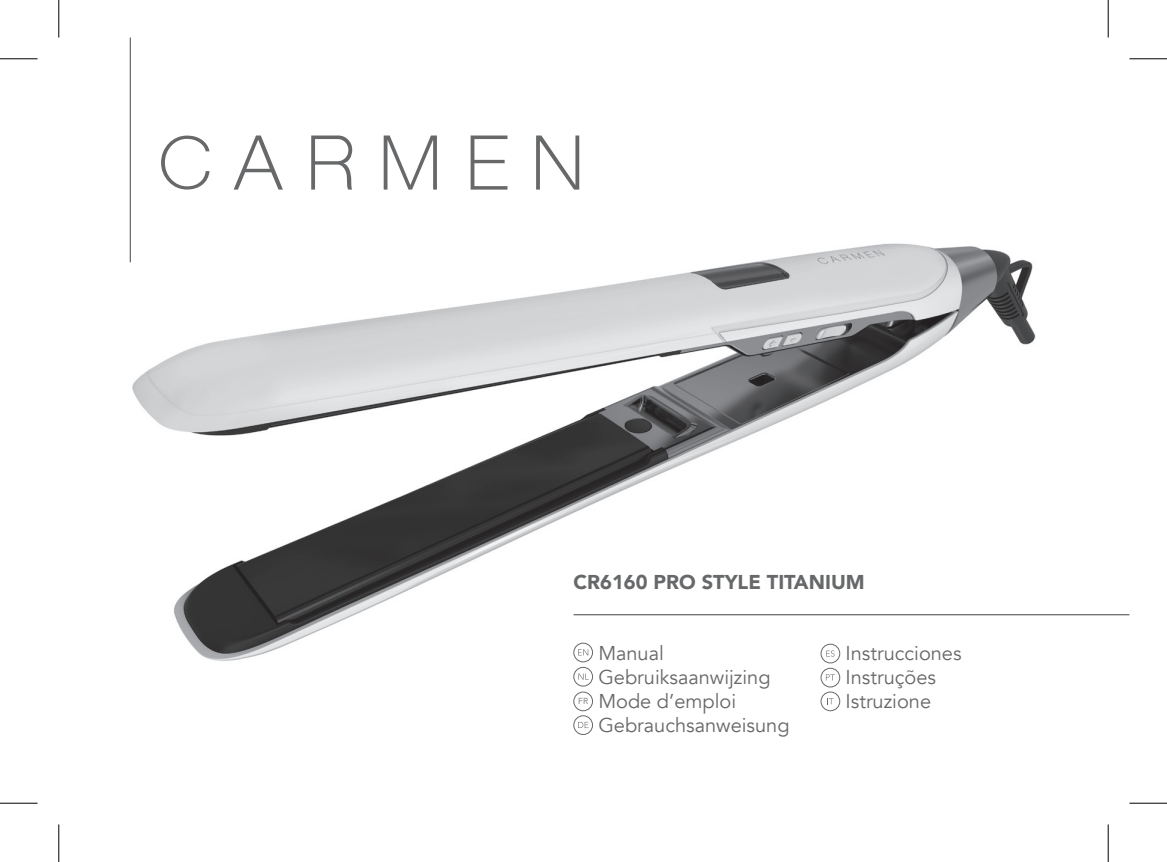
<style>
.page{position:relative;width:1167px;height:862px;background:#fff}
.page>*{position:absolute;margin:0;border:0;box-sizing:border-box;transform-origin:0 0}
.t1{font:20px/24px "Avenir";color:#676869}
.t2{font:900 20px "Avenir";color:#676869}
.t3{font:300 8.75px "Avenir";color:#676869}
</style>
<div class="page">
<img style="left:129px;top:212px;width:996px;height:480px">
<hr style="left:130px;top:38px;width:1px;height:224px;background:#676869">
<svg style="left:161px;top:136px;width:48px;height:53px"></svg>
<svg style="left:234px;top:135px;width:49px;height:55px"></svg>
<svg style="left:311px;top:135px;width:41px;height:55px"></svg>
<svg style="left:383px;top:135px;width:54px;height:55px"></svg>
<svg style="left:470px;top:135px;width:37px;height:55px"></svg>
<svg style="left:536px;top:135px;width:43px;height:55px"></svg>
<hr style="left:573px;top:614px;width:556px;height:1px;background:#676869">
<div style="left:573px;top:643px;width:19px;height:19px;border:1px solid #676869;border-radius:50%"></div>
<svg style="left:578px;top:649px;width:10px;height:6px"></svg>
<div style="left:573px;top:667px;width:19px;height:19px;border:1px solid #676869;border-radius:50%"></div>
<svg style="left:578px;top:673px;width:10px;height:6px"></svg>
<div style="left:573px;top:691px;width:19px;height:20px;border:1px solid #676869;border-radius:50%"></div>
<div style="left:573px;top:715px;width:19px;height:19px;border:1px solid #676869;border-radius:50%"></div>
<svg style="left:578px;top:722px;width:10px;height:6px"></svg>
<div style="left:820px;top:644px;width:20px;height:19px;border:1px solid #676869;border-radius:50%"></div>
<svg style="left:826px;top:650px;width:8px;height:6px"></svg>
<div style="left:820px;top:668px;width:20px;height:19px;border:1px solid #676869;border-radius:50%"></div>
<svg style="left:825px;top:674px;width:9px;height:6px"></svg>
<div style="left:820px;top:691px;width:20px;height:20px;border:1px solid #676869;border-radius:50%"></div>
<svg style="left:827px;top:698px;width:6px;height:6px"></svg>
<hr style="left:0;top:58px;width:38px;height:1px;background:#000">
<hr style="left:1129px;top:58px;width:37px;height:1px;background:#000">
<hr style="left:0;top:802px;width:38px;height:1px;background:#000">
<hr style="left:1129px;top:802px;width:37px;height:1px;background:#000">
<hr style="left:58px;top:0;width:1px;height:38px;background:#000">
<hr style="left:58px;top:824px;width:1px;height:38px;background:#000">
<hr style="left:1107px;top:0;width:1px;height:38px;background:#000">
<hr style="left:1107px;top:824px;width:1px;height:38px;background:#000">
<p class="t2" style="left:573px;top:565px;width:293px">CR6160 PRO STYLE TITANIUM</p>
<p class="t1" style="left:598px;top:641px;width:174px">Manual<br>Gebruiksaanwijzing</p>
<p class="t3" style="left:578px;top:696px;width:12px">FR</p>
<p class="t1" style="left:598px;top:689px;width:193px">Mode d’emploi<br>Gebrauchsanweisung</p>
<p class="t1" style="left:845px;top:641px;width:118px">Instrucciones<br>Instruções<br>Istruzione</p>
</div>
